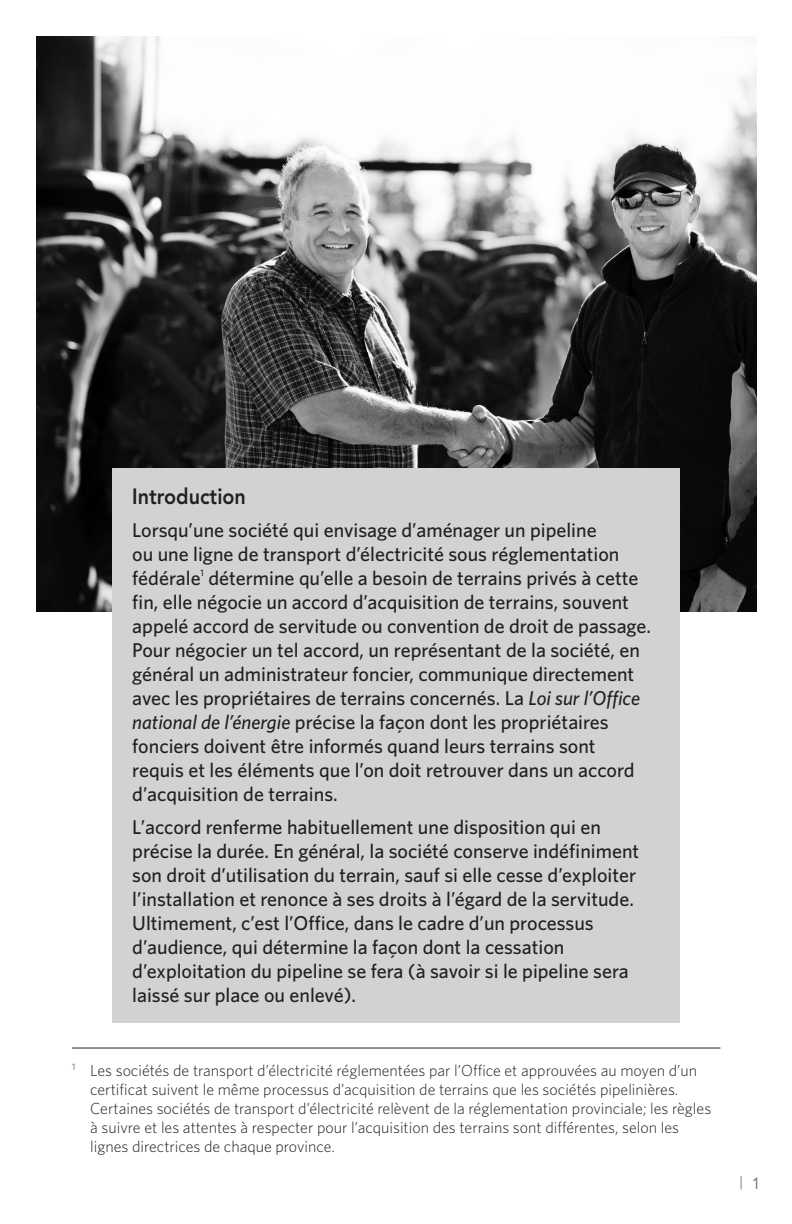
<style>
.page{position:relative;width:792px;height:1224px;background:#fff}
.page>*{position:absolute;margin:0;border:0;box-sizing:border-box;transform-origin:0 0}
.t1{font:800 22px "Avenir LT Std";color:#231f20;scale:.9 1}
.BODY1{font:500 20px/24px "Whitney";color:#231f20}
.t2{font:300 16px/19.2px "Whitney";color:#231f20}
.t3{font:500 16px "Avenir LT Std";color:#808285;scale:.9 1}
.BODY1-2{font:500 9.4px "Whitney";color:#231f20}
.s1{font-style:italic}
</style>
<div class="page">
<svg style="left:741px;top:1176px;width:1px;height:14px"></svg>
<img style="left:36px;top:36px;width:720px;height:576px">
<div style="left:112px;top:468px;width:568px;height:554px;background:#d1d2d4"></div>
<hr style="left:72px;top:1048px;width:648px;height:1px;background:#231f20">
<p class="t1" style="left:132px;top:484px;width:128px">Introduction</p>
<p class="BODY1" style="left:132px;top:518px;width:508px">Lorsqu’une société qui envisage d’aménager un pipeline<br>ou une ligne de transport d’électricité sous réglementation fédérale détermine qu’elle a besoin de terrains privés à cette</p>
<p class="BODY1-2" style="left:201px;top:567px;width:5px">1</p>
<p class="BODY1" style="left:132px;top:590px;width:520px">fin, elle négocie un accord d’acquisition de terrains, souvent appelé accord de servitude ou convention de droit de passage.<br>Pour négocier un tel accord, un représentant de la société, en général un administrateur foncier, communique directement avec les propriétaires de terrains concernés. La <span class="s1">Loi sur l’Office national de l’énergie</span> précise la façon dont les propriétaires fonciers doivent être informés quand leurs terrains sont requis et les éléments que l’on doit retrouver dans un accord d’acquisition de terrains.</p>
<p class="BODY1" style="left:132px;top:815px;width:509px">L’accord renferme habituellement une disposition qui en précise la durée. En général, la société conserve indéfiniment son droit d’utilisation du terrain, sauf si elle cesse d’exploiter l’installation et renonce à ses droits à l’égard de la servitude.<br>Ultimement, c’est l’Office, dans le cadre d’un processus d’audience, qui détermine la façon dont la cessation d’exploitation du pipeline se fera (à savoir si le pipeline sera laissé sur place ou enlevé).</p>
<p class="t2" style="left:90px;top:1060px;width:623px;text-indent:-18px"><sup>1</sup> Les sociétés de transport d’électricité réglementées par l’Office et approuvées au moyen d’un certificat suivent le même processus d’acquisition de terrains que les sociétés pipelinières.<br>Certaines sociétés de transport d’électricité relèvent de la réglementation provinciale; les règles à suivre et les attentes à respecter pour l’acquisition des terrains sont différentes, selon les lignes directrices de chaque province.</p>
<p class="t3" style="left:752px;top:1174px;width:10px">1</p>
</div>
